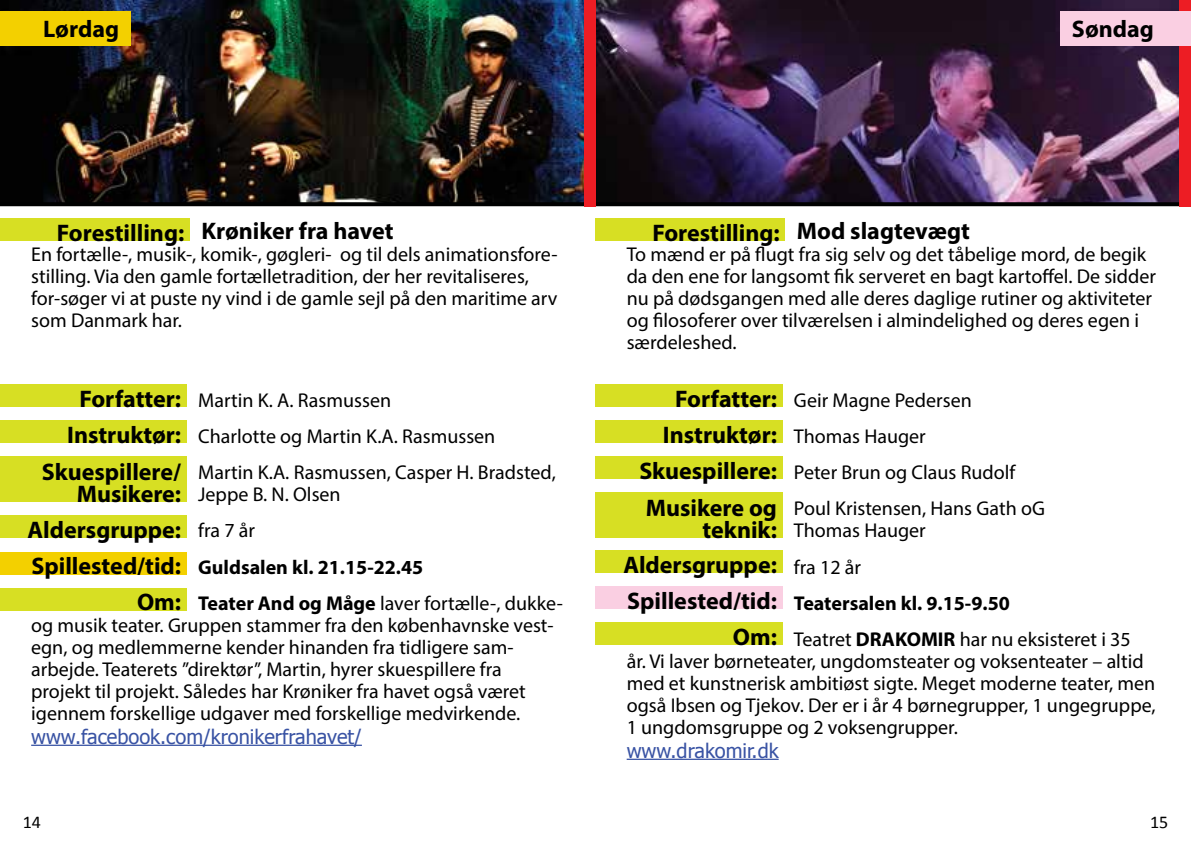
<style>
.page{position:relative;width:1191px;height:851px;background:#fff}
.page>*{position:absolute;margin:0;border:0;box-sizing:border-box;transform-origin:0 0}
.t1{font:700 24px/36.2px "Myriad Pro";color:#000;text-align:right}
.t2{font:20px/22px "Myriad Pro";color:#000}
.t3{font:700 20px/36px "Myriad Pro";color:#000}
.t4{font:20px "Tahoma";color:#3953a4}
.t5{font:18px "Calibri";color:#000}
.s1{font-weight:400}
</style>
<div class="page">
<hr style="left:31px;top:744px;width:331px;height:1px;background:#3953a4">
<hr style="left:626px;top:758px;width:152px;height:1px;background:#3953a4">
<img style="left:0;top:0;width:584px;height:206px">
<img style="left:595px;top:0;width:584px;height:206px">
<div style="left:584px;top:0;width:11px;height:206px;background:#ed1d24"></div>
<div style="left:1179px;top:0;width:12px;height:206px;background:#ed1d24"></div>
<div style="left:0;top:384px;width:187px;height:23px;background:#d7df23"></div>
<div style="left:0;top:420px;width:187px;height:23px;background:#d7df23"></div>
<div style="left:0;top:456px;width:187px;height:46px;background:#d7df23"></div>
<div style="left:0;top:551px;width:187px;height:23px;background:#f3d000"></div>
<div style="left:0;top:587px;width:187px;height:23px;background:#d7df23"></div>
<div style="left:0;top:515px;width:187px;height:23px;background:#d7df23"></div>
<div style="left:595px;top:384px;width:187px;height:23px;background:#d7df23"></div>
<div style="left:595px;top:420px;width:187px;height:23px;background:#d7df23"></div>
<div style="left:595px;top:456px;width:187px;height:23px;background:#d7df23"></div>
<div style="left:595px;top:492px;width:187px;height:46px;background:#d7df23"></div>
<div style="left:595px;top:586px;width:187px;height:23px;background:#facfe2"></div>
<div style="left:595px;top:622px;width:187px;height:23px;background:#d7df23"></div>
<div style="left:595px;top:550px;width:187px;height:23px;background:#d7df23"></div>
<div style="left:0;top:11px;width:130px;height:34px;background:#f3d000"></div>
<div style="left:0;top:218px;width:190px;height:22px;background:#d7df23"></div>
<div style="left:1060px;top:11px;width:131px;height:34px;background:#facfe2"></div>
<div style="left:595px;top:218px;width:190px;height:22px;background:#d7df23"></div>
<p class="t1" style="left:43px;top:10px;width:77px">Lørdag</p>
<p class="t1" style="left:1071px;top:10px;width:84px">Søndag</p>
<p class="t1" style="left:201px;top:212px;width:194px">Krøniker fra havet</p>
<p class="t2" style="left:31px;top:243px;width:528px">En fortælle-, musik-, komik-, gøgleri- og til dels animationsfore&shy;stilling. Via den gamle fortælletradition, der her revitaliseres, for-søger vi at puste ny vind i de gamle sejl på den maritime arv som Danmark har.</p>
<p class="t1" style="left:57px;top:213px;width:129px">Forestilling:</p>
<p class="t1" style="left:42px;top:380px;width:141px">Forfatter:<br>Instruktør:<br>Skuespillere/</p>
<p class="t1" style="left:77px;top:475px;width:106px">Musikere:</p>
<p class="t2" style="left:198px;top:382px;width:359px;line-height:36px">Martin K. A. Rasmussen<br>Charlotte og Martin K.A. Rasmussen<br>Martin K.A. Rasmussen, Casper H. Bradsted,</p>
<p class="t2" style="left:198px;top:476px;width:144px;line-height:36px">Jeppe B. N. Olsen fra 7 år</p>
<p class="t3" style="left:198px;top:548px;width:366px">Guldsalen kl. 21.15-22.45<br>Teater And og Måge <span class="s1">laver fortælle-, dukke-</span></p>
<p class="t2" style="left:31px;top:613px;width:524px">og musik teater. Gruppen stammer fra den københavnske vest&shy;egn, og medlemmerne kender hinanden fra tidligere sam&shy;arbejde. Teaterets ”direktør”, Martin, hyrer skuespillere fra projekt til projekt. Således har Krøniker fra havet også været igennem forskellige udgaver med forskellige medvirkende.</p>
<p class="t4" style="left:31px;top:722px;width:332px">www.facebook.com/kronikerfrahavet/</p>
<p class="t1" style="left:28px;top:511px;width:155px">Aldersgruppe:</p>
<p class="t1" style="left:31px;top:547px;width:151px">Spillested/tid:<br>Om:</p>
<p class="t1" style="left:797px;top:212px;width:175px">Mod slagtevægt</p>
<p class="t2" style="left:626px;top:243px;width:531px">To mænd er på flugt fra sig selv og det tåbelige mord, de begik da den ene for langsomt fik serveret en bagt kartoffel. De sidder nu på dødsgangen med alle deres daglige rutiner og aktiviteter og filosoferer over tilværelsen i almindelighed og deres egen i særdeleshed.</p>
<p class="t1" style="left:652px;top:213px;width:129px">Forestilling:</p>
<p class="t1" style="left:639px;top:380px;width:139px">Forfatter:<br>Instruktør:<br>Skuespillere:<br>Musikere og</p>
<p class="t1" style="left:702px;top:511px;width:76px">teknik:</p>
<p class="t2" style="left:794px;top:382px;width:252px;line-height:36px">Geir Magne Pedersen<br>Thomas Hauger<br>Peter Brun og Claus Rudolf<br>Poul Kristensen, Hans Gath oG</p>
<p class="t2" style="left:794px;top:512px;width:133px;line-height:36px">Thomas Hauger fra 12 år</p>
<p class="t3" style="left:794px;top:584px;width:338px">Teatersalen kl. 9.15-9.50<br><span class="s1">Teatret</span> DRAKOMIR <span class="s1">har nu eksisteret i 35</span></p>
<p class="t2" style="left:626px;top:649px;width:530px">år. Vi laver børneteater, ungdomsteater og voksenteater – altid med et kunstnerisk ambitiøst sigte. Meget moderne teater, men også Ibsen og Tjekov. Der er i år 4 børnegrupper, 1 ungegruppe, 1 ungdomsgruppe og 2 voksengrupper.</p>
<p class="t4" style="left:626px;top:736px;width:153px">www.drakomir.dk</p>
<p class="t1" style="left:623px;top:546px;width:155px">Aldersgruppe:</p>
<p class="t1" style="left:627px;top:582px;width:151px">Spillested/tid:<br>Om:</p>
<p class="t5" style="left:23px;top:810px;width:20px">14</p>
<p class="t5" style="left:1150px;top:810px;width:20px">15</p>
</div>
